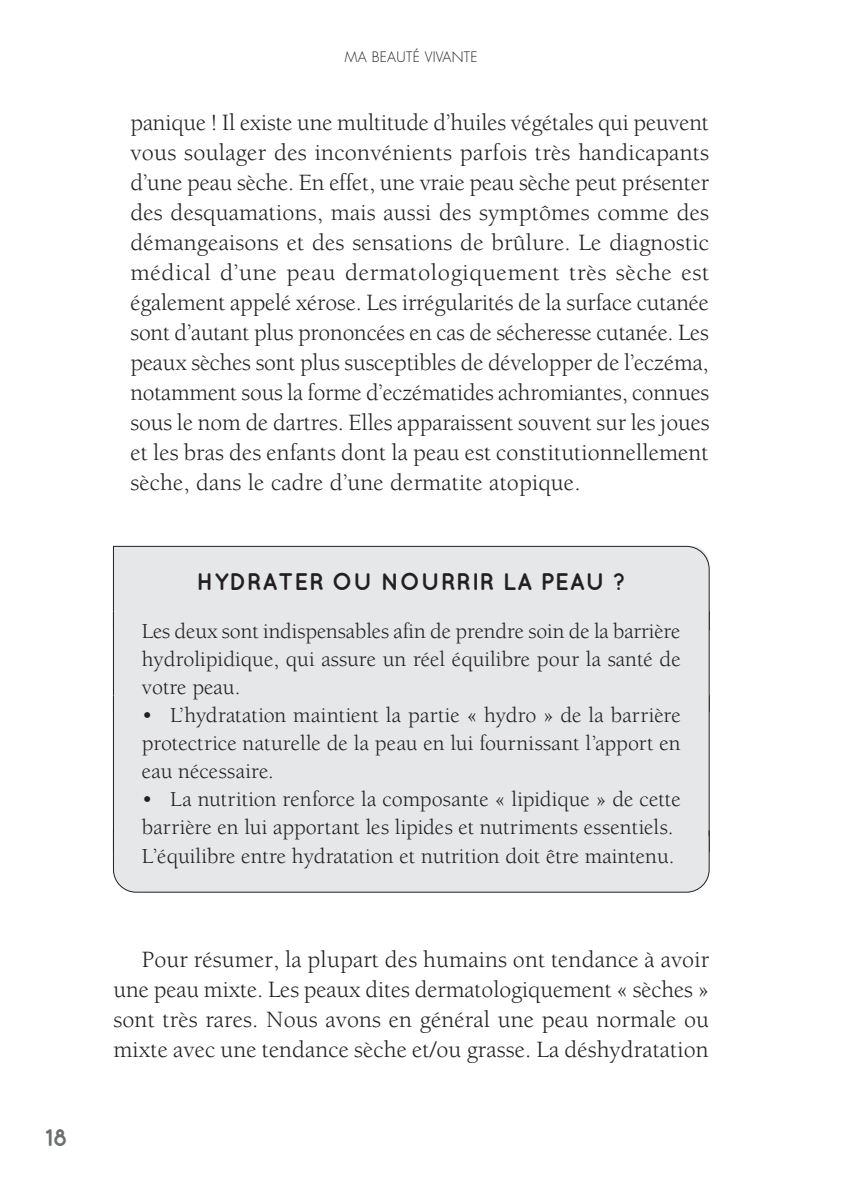
<style>
.page{position:relative;width:851px;height:1191px;background:#fff}
.page>*{position:absolute;margin:0;border:0;box-sizing:border-box;transform-origin:0 0}
.t1{font:24px/30px "Berkeley Pro";letter-spacing:.005em;color:#231f20;text-align:justify}
.t2{font:700 24px "Quicksand";letter-spacing:.02em;color:#231f20}
.t3{font:700 24px "Quicksand";color:#6c6d70}
.t4{font:22px/28px "Berkeley Pro";color:#231f20;text-align:justify}
.t5{font:300 14px "Futura Std";letter-spacing:.02em;color:#231f20}
</style>
<div class="page">
<div style="left:113px;top:546px;width:596px;height:65px;background:#e6e7e9"></div>
<div style="left:113px;top:611px;width:596px;height:89px;background:#e6e7e9"></div>
<hr style="left:113px;top:611px;width:1px;height:101px;background:#231f20">
<hr style="left:708px;top:611px;width:1px;height:101px;background:#231f20">
<div style="left:113px;top:695px;width:596px;height:162px;background:#e6e7e9"></div>
<hr style="left:113px;top:695px;width:1px;height:157px;background:#231f20">
<hr style="left:708px;top:695px;width:1px;height:157px;background:#231f20">
<div style="left:113px;top:830px;width:596px;height:62px;background:#e6e7e9"></div>
<p class="t3" style="left:45px;top:1123px;width:25px">18</p>
<p class="t5" style="left:345px;top:49px;width:134px">MA BEAUTÉ VIVANTE</p>
<p class="t1" style="left:130px;top:108px;width:580px">panique ! Il existe une multitude d’huiles végétales qui peuvent vous soulager des inconvénients parfois très handicapants d’une peau sèche. En effet, une vraie peau sèche peut présenter des desquamations, mais aussi des symptômes comme des démangeaisons et des sensations de brûlure. Le diagnostic médical d’une peau dermatologiquement très sèche est également appelé xérose. Les irrégularités de la surface cutanée sont d’autant plus prononcées en cas de sécheresse cutanée. Les peaux sèches sont plus susceptibles de développer de l’eczéma, notamment sous la forme d’eczématides achromiantes, connues sous le nom de dartres. Elles apparaissent souvent sur les joues et les bras des enfants dont la peau est constitutionnellement sèche, dans le cadre d’une dermatite atopique.</p>
<p class="t2" style="left:196px;top:567px;width:431px">HYDRATER OU NOURRIR LA PEAU ?</p>
<p class="t4" style="left:142px;top:617px;width:540px">Les deux sont indispensables afin de prendre soin de la barrière hydrolipidique, qui assure un réel équilibre pour la santé de votre peau.</p>
<p class="t4" style="left:142px;top:701px;width:540px">• L’hydratation maintient la partie « hydro » de la barrière protectrice naturelle de la peau en lui fournissant l’apport en eau nécessaire.</p>
<p class="t4" style="left:142px;top:785px;width:540px;text-align:left">• La nutrition renforce la composante « lipidique » de cette barrière en lui apportant les lipides et nutriments essentiels.<br>L’équilibre entre hydratation et nutrition doit être maintenu.</p>
<p class="t1" style="left:113px;top:944px;width:597px;text-indent:28px">Pour résumer, la plupart des humains ont tendance à avoir une peau mixte. Les peaux dites dermatologiquement « sèches » sont très rares. Nous avons en général une peau normale ou mixte avec une tendance sèche et/ou grasse. La déshydratation</p>
</div>
